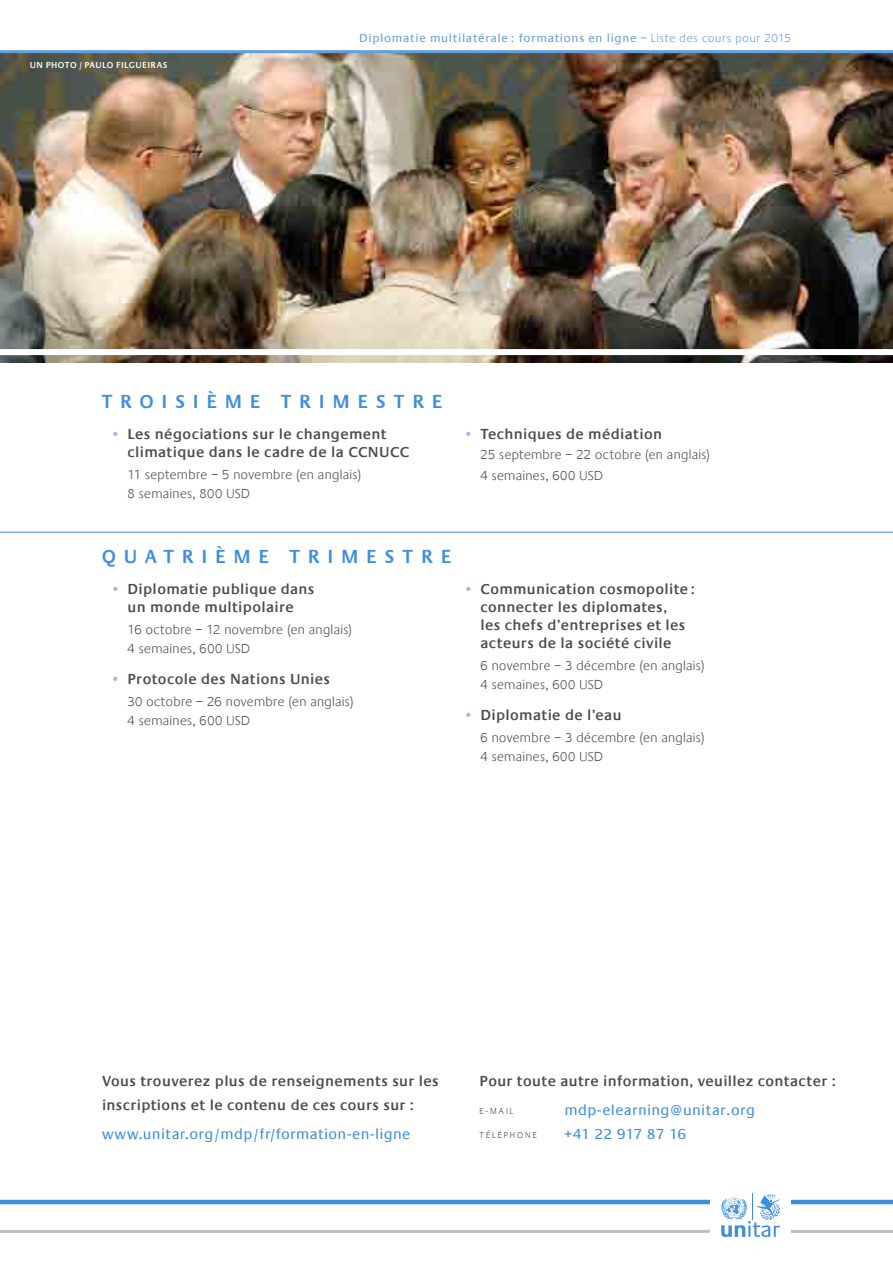
<style>
.page{position:relative;width:893px;height:1263px;background:#fff}
.page>*{position:absolute;margin:0;border:0;box-sizing:border-box;transform-origin:0 0}
.t1{font:600 19.5px "Praxis LT";letter-spacing:.395em;color:#3e8ede}
.t2{font:600 15px/18px "Praxis LT";letter-spacing:.025em;color:#4d4d4f}
.t3{font:15px "Praxis LT";letter-spacing:.025em;color:#3e8ede}
.t4{font:15px "Praxis LT";letter-spacing:-.02em;color:#3e8ede}
.t5{font:300 13.5px/19.5px "Praxis LT";letter-spacing:.025em;color:#4d4d4f}
.t6{font:12px "Praxis LT";letter-spacing:.06em;color:#669de1}
.t7{font:600 9px "Praxis LT";letter-spacing:.05em;color:#fff}
.t8{font:300 9px "Praxis LT";letter-spacing:.225em;color:#4d4d4f}
.s1{font-weight:300}
.s2{color:#9cbae8}
</style>
<div class="page">
<hr style="left:0;top:1200px;width:893px;height:4px;background:#3e8ede">
<hr style="left:0;top:1230px;width:893px;height:3px;background:#bcbec0">
<div style="left:710px;top:1186px;width:81px;height:65px;background:#fff"></div>
<svg style="left:721px;top:1193px;width:59px;height:44px"></svg>
<img style="left:0;top:53px;width:893px;height:310px">
<div style="left:0;top:349px;width:893px;height:6px;background:#fff"></div>
<hr style="left:0;top:50px;width:893px;height:3px;background:#669de1">
<hr style="left:0;top:532px;width:893px;height:1px;background:#3e8ede">
<p class="t7" style="left:30px;top:60px;width:139px">UN Photo / PAULO FILGUEIRAS</p>
<p class="t6" style="left:359px;top:31px;width:433px">Diplomatie multilatérale : formations en ligne – <span class="s1">Liste des cours pour 2015</span></p>
<h1 class="t1" style="left:102px;top:391px;width:342px">TROISIÈME TRIMESTRE</h1>
<p class="t2" style="left:128px;top:425px;width:283px;text-indent:-17px"><span class="s2">•</span> Les négociations sur le changement climatique dans le cadre de la CCNUCC</p>
<p class="t5" style="left:128px;top:465px;width:235px">11 septembre – 5 novembre (en anglais)<br>8 semaines, 800 USD</p>
<p class="t2" style="left:463px;top:425px;width:200px"><span class="s2">•</span> Techniques de médiation</p>
<p class="t5" style="left:480px;top:444px;width:231px;line-height:21.6px">25 septembre – 22 octobre (en anglais)<br>4 semaines, 600 USD</p>
<h1 class="t1" style="left:102px;top:546px;width:351px">QUATRIÈME TRIMESTRE</h1>
<p class="t2" style="left:111px;top:580px;width:205px;text-align:center"><span class="s2">•</span> Diplomatie publique dans un monde multipolaire</p>
<p class="t5" style="left:128px;top:620px;width:226px">16 octobre – 12 novembre (en anglais)<br>4 semaines, 600 USD</p>
<p class="t2" style="left:111px;top:670px;width:221px"><span class="s2">•</span> Protocole des Nations Unies</p>
<p class="t5" style="left:128px;top:691px;width:227px">30 octobre – 26 novembre (en anglais)<br>4 semaines, 600 USD</p>
<p class="t2" style="left:480px;top:580px;width:216px;text-indent:-17px"><span class="s2">•</span> Communication cosmopolite : connecter les diplomates,<br>les chefs d’entreprises et les acteurs de la société civile</p>
<p class="t5" style="left:480px;top:656px;width:226px">6 novembre – 3 décembre (en anglais)<br>4 semaines, 600 USD</p>
<p class="t2" style="left:463px;top:706px;width:160px"><span class="s2">•</span> Diplomatie de l’eau</p>
<p class="t5" style="left:480px;top:727px;width:226px">6 novembre – 3 décembre (en anglais)<br>4 semaines, 600 USD</p>
<p class="t2" style="left:102px;top:1069px;width:338px;line-height:24px">Vous trouverez plus de renseignements sur les inscriptions et le contenu de ces cours sur :</p>
<p class="t3" style="left:102px;top:1125px;width:310px">www.unitar.org/mdp/fr/formation-en-ligne</p>
<p class="t2" style="left:480px;top:1072px;width:358px">Pour toute autre information, veuillez contacter :</p>
<p class="t8" style="left:480px;top:1106px;width:34px">E-mail</p>
<p class="t3" style="left:565px;top:1101px;width:192px">mdp-elearning@unitar.org</p>
<p class="t8" style="left:480px;top:1130px;width:58px">TÉl Éphone</p>
<p class="t4" style="left:565px;top:1125px;width:123px">+41 22 917 87 16</p>
</div>
